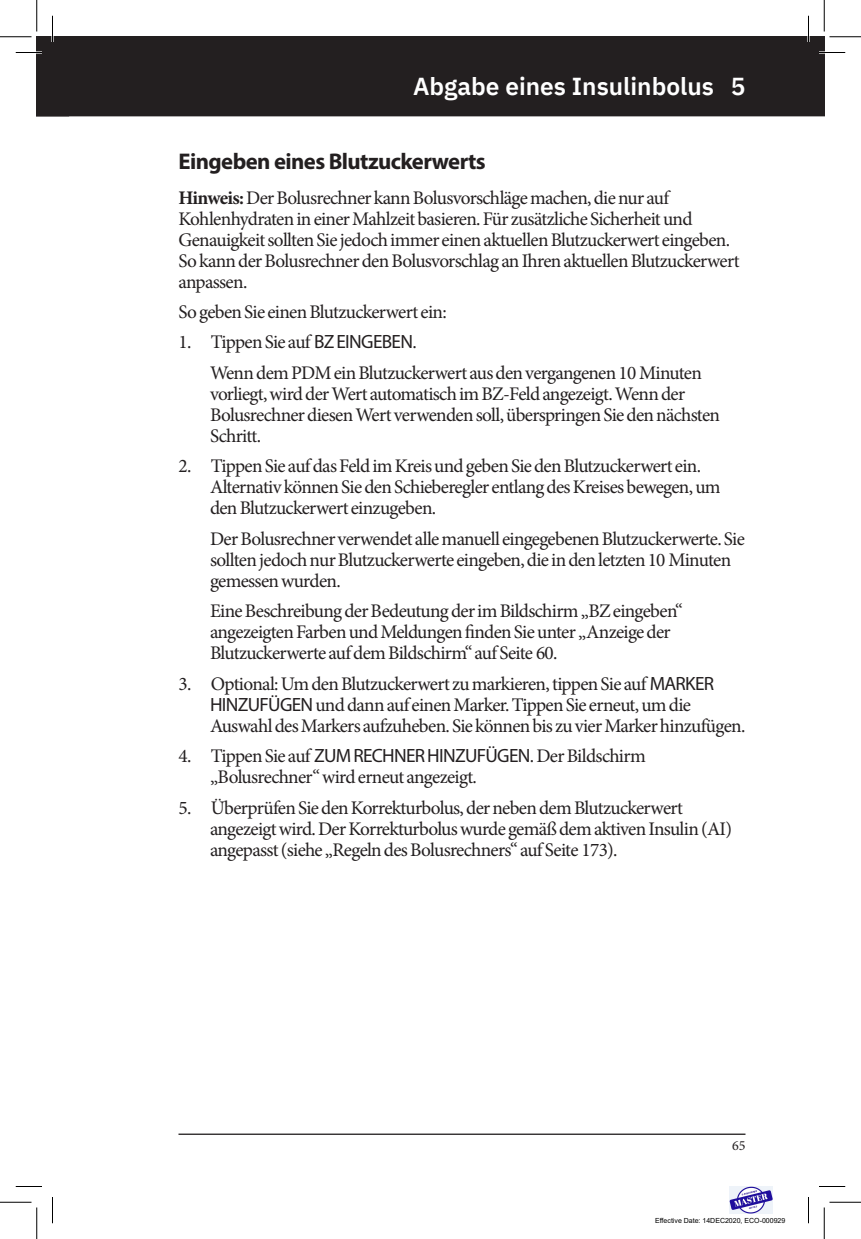
<style>
.page{position:relative;width:861px;height:1239px;background:#fff}
.page>*{position:absolute;margin:0;border:0;box-sizing:border-box;transform-origin:0 0}
.t1{font:600 24.5px "IBM Plex Sans";color:#fff}
.Head2{font:700 22.75px "Myriad Pro";letter-spacing:-.025em;color:#231f20}
.BodyTextIndent{font:19.25px/21px "Minion Pro";letter-spacing:-.035em;color:#231f20}
.BodyText{font:19.25px "Minion Pro";letter-spacing:-.035em;color:#231f20}
.t2{font:14px "Minion Pro";color:#231f20}
.t3{font:7px "Arial";color:#000}
.s1{font-weight:700}
.s2{font-family:"Myriad Pro"}
</style>
<div class="page">
<div style="left:37px;top:37px;width:787px;height:79px;background:#231f20"></div>
<hr style="left:178px;top:1134px;width:568px;height:1px;background:#231f20">
<hr style="left:819px;top:51px;width:26px;height:3px;background:#fff">
<hr style="left:807px;top:16px;width:3px;height:26px;background:#fff">
<svg style="left:819px;top:52px;width:26px;height:1px"></svg>
<svg style="left:16px;top:1186px;width:26px;height:1px"></svg>
<svg style="left:819px;top:1186px;width:26px;height:1px"></svg>
<svg style="left:16px;top:16px;width:53px;height:100px"></svg>
<svg style="left:52px;top:1197px;width:1px;height:26px"></svg>
<svg style="left:808px;top:16px;width:1px;height:26px"></svg>
<svg style="left:808px;top:1197px;width:1px;height:26px"></svg>
<hr style="left:0;top:36px;width:32px;height:2px;background:#fff">
<hr style="left:36px;top:0;width:2px;height:32px;background:#fff">
<hr style="left:0;top:36px;width:32px;height:1px;background:#000">
<hr style="left:830px;top:36px;width:31px;height:1px;background:#000">
<hr style="left:0;top:1202px;width:32px;height:1px;background:#000">
<hr style="left:830px;top:1202px;width:31px;height:1px;background:#000">
<hr style="left:36px;top:0;width:1px;height:32px;background:#000">
<hr style="left:36px;top:1208px;width:1px;height:31px;background:#000">
<hr style="left:824px;top:0;width:1px;height:32px;background:#000">
<hr style="left:824px;top:1208px;width:1px;height:31px;background:#000">
<img style="left:730px;top:1186px;width:43px;height:28px">
<p class="t1" style="left:413px;top:67px;width:334px">Abgabe eines Insulinbolus 5</p>
<p class="Head2" style="left:178px;top:147px;width:309px">Eingeben eines Blutzuckerwerts</p>
<p class="BodyTextIndent" style="left:178px;top:187px;width:563px"><span class="s1">Hinweis:</span> Der Bolusrechner kann Bolusvorschläge machen, die nur auf Kohlenhydraten in einer Mahlzeit basieren. Für zusätzliche Sicherheit und Genauigkeit sollten Sie jedoch immer einen aktuellen Blutzuckerwert eingeben.<br>So kann der Bolusrechner den Bolusvorschlag an Ihren aktuellen Blutzuckerwert anpassen.</p>
<p class="BodyText" style="left:178px;top:299px;width:270px">So geben Sie einen Blutzuckerwert ein:</p>
<p class="BodyTextIndent" style="left:178px;top:332px;width:240px">1. Tippen Sie auf <span class="s2">BZ EINGEBEN</span>.</p>
<p class="BodyTextIndent" style="left:210px;top:362px;width:512px">Wenn dem PDM ein Blutzuckerwert aus den vergangenen 10 Minuten vorliegt, wird der Wert automatisch im BZ-Feld angezeigt. Wenn der Bolusrechner diesen Wert verwenden soll, überspringen Sie den nächsten Schritt.</p>
<p class="BodyTextIndent" style="left:210px;top:456px;width:512px;text-indent:-32px">2. Tippen Sie auf das Feld im Kreis und geben Sie den Blutzuckerwert ein.<br>Alternativ können Sie den Schieberegler entlang des Kreises bewegen, um den Blutzuckerwert einzugeben.</p>
<p class="BodyTextIndent" style="left:210px;top:528px;width:536px">Der Bolusrechner verwendet alle manuell eingegebenen Blutzuckerwerte. Sie sollten jedoch nur Blutzuckerwerte eingeben, die in den letzten 10 Minuten gemessen wurden.</p>
<p class="BodyTextIndent" style="left:210px;top:601px;width:474px">Eine Beschreibung der Bedeutung der im Bildschirm „BZ eingeben“ angezeigten Farben und Meldungen finden Sie unter „Anzeige der<br>Blutzuckerwerte auf dem Bildschirm“ auf Seite 60.</p>
<p class="BodyTextIndent" style="left:210px;top:673px;width:537px;text-indent:-32px">3. Optional: Um den Blutzuckerwert zu markieren, tippen Sie auf <span class="s2">MARKER<br>HINZUFÜGEN</span> und dann auf einen Marker. Tippen Sie erneut, um die<br>Auswahl des Markers aufzuheben. Sie können bis zu vier Marker hinzufügen.</p>
<p class="BodyTextIndent" style="left:210px;top:746px;width:437px;text-indent:-32px">4. Tippen Sie auf <span class="s2">ZUM RECHNER HINZUFÜGEN</span>. Der Bildschirm „Bolusrechner“ wird erneut angezeigt.</p>
<p class="BodyTextIndent" style="left:210px;top:797px;width:524px;text-indent:-32px">5. Überprüfen Sie den Korrekturbolus, der neben dem Blutzuckerwert angezeigt wird. Der Korrekturbolus wurde gemäß dem aktiven Insulin (AI) angepasst (siehe „Regeln des Bolusrechners“ auf Seite 173).</p>
<p class="t2" style="left:732px;top:1136px;width:15px">65</p>
<p class="t3" style="left:655px;top:1215px;width:132px">Effective Date: 14DEC2020, ECO-000929</p>
</div>
